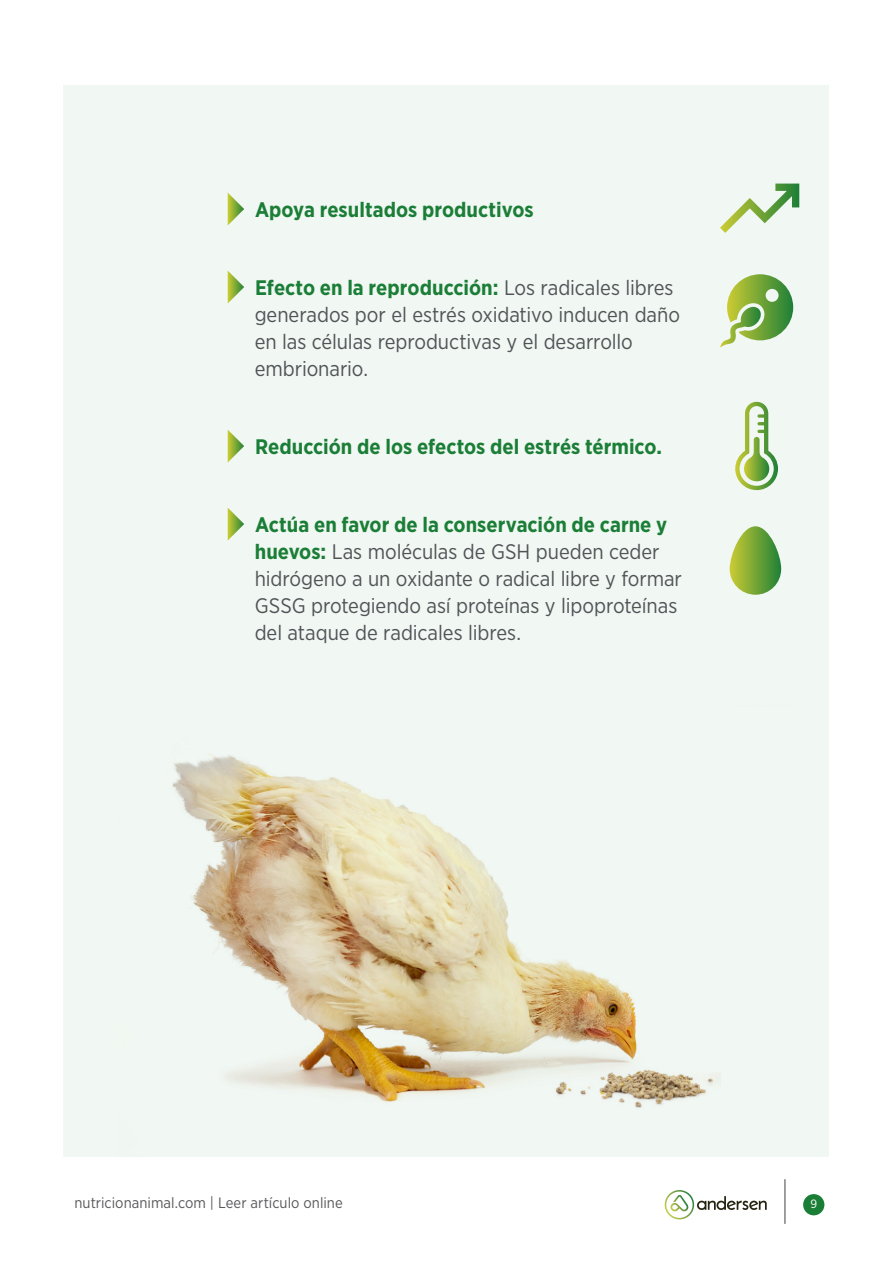
<style>
.page{position:relative;width:893px;height:1263px;background:#fff}
.page>*{position:absolute;margin:0;border:0;box-sizing:border-box;transform-origin:0 0}
.Online_txt{font:21px/27px "Gotham Narrow";letter-spacing:-.005em;color:#505457}
.Online_txt-2{font:700 21px "Gotham Narrow";color:#1b7e37}
.t1{font:15px "Gotham Narrow";letter-spacing:.005em;color:#59595c}
.t2{font:12px "Gotham Narrow";color:#fff}
.s1{font-weight:700;color:#1b7e37}
</style>
<div class="page">
<div style="left:803px;top:1194px;width:21px;height:21px;background:#1b7e37;border-radius:50%"></div>
<hr style="left:784px;top:1179px;width:2px;height:45px;background:#808080">
<div style="left:64px;top:85px;width:765px;height:1071px;background:#f1f7f3"></div>
<svg style="left:665px;top:1190px;width:102px;height:29px"></svg>
<svg style="left:228px;top:193px;width:16px;height:32px"></svg>
<svg style="left:228px;top:271px;width:16px;height:32px"></svg>
<svg style="left:228px;top:430px;width:16px;height:32px"></svg>
<svg style="left:228px;top:508px;width:16px;height:32px"></svg>
<svg style="left:720px;top:183px;width:80px;height:50px"></svg>
<svg style="left:720px;top:274px;width:73px;height:73px"></svg>
<svg style="left:735px;top:402px;width:43px;height:88px"></svg>
<svg style="left:730px;top:526px;width:51px;height:69px;background:#82ae49"></svg>
<img style="left:172px;top:753px;width:549px;height:349px">
<img style="left:542px;top:1063px;width:178px;height:45px">
<p class="Online_txt-2" style="left:255px;top:196px;width:280px">Apoya resultados productivos</p>
<p class="Online_txt" style="left:255px;top:273px;width:427px"><span class="s1">Efecto en la reproducción:</span> Los radicales libres generados por el estrés oxidativo inducen daño en las células reproductivas y el desarrollo embrionario.</p>
<p class="Online_txt-2" style="left:255px;top:433px;width:408px">Reducción de los efectos del estrés térmico.</p>
<p class="Online_txt" style="left:255px;top:510px;width:429px"><span class="s1">Actúa en favor de la conservación de carne y huevos:</span> Las moléculas de GSH pueden ceder hidrógeno a un oxidante o radical libre y formar GSSG protegiendo así proteínas y lipoproteínas del ataque de radicales libres.</p>
<p class="t1" style="left:74px;top:1193px;width:270px">nutricionanimal.com | Leer artículo online</p>
<p class="t2" style="left:810px;top:1197px;width:8px">9</p>
</div>
